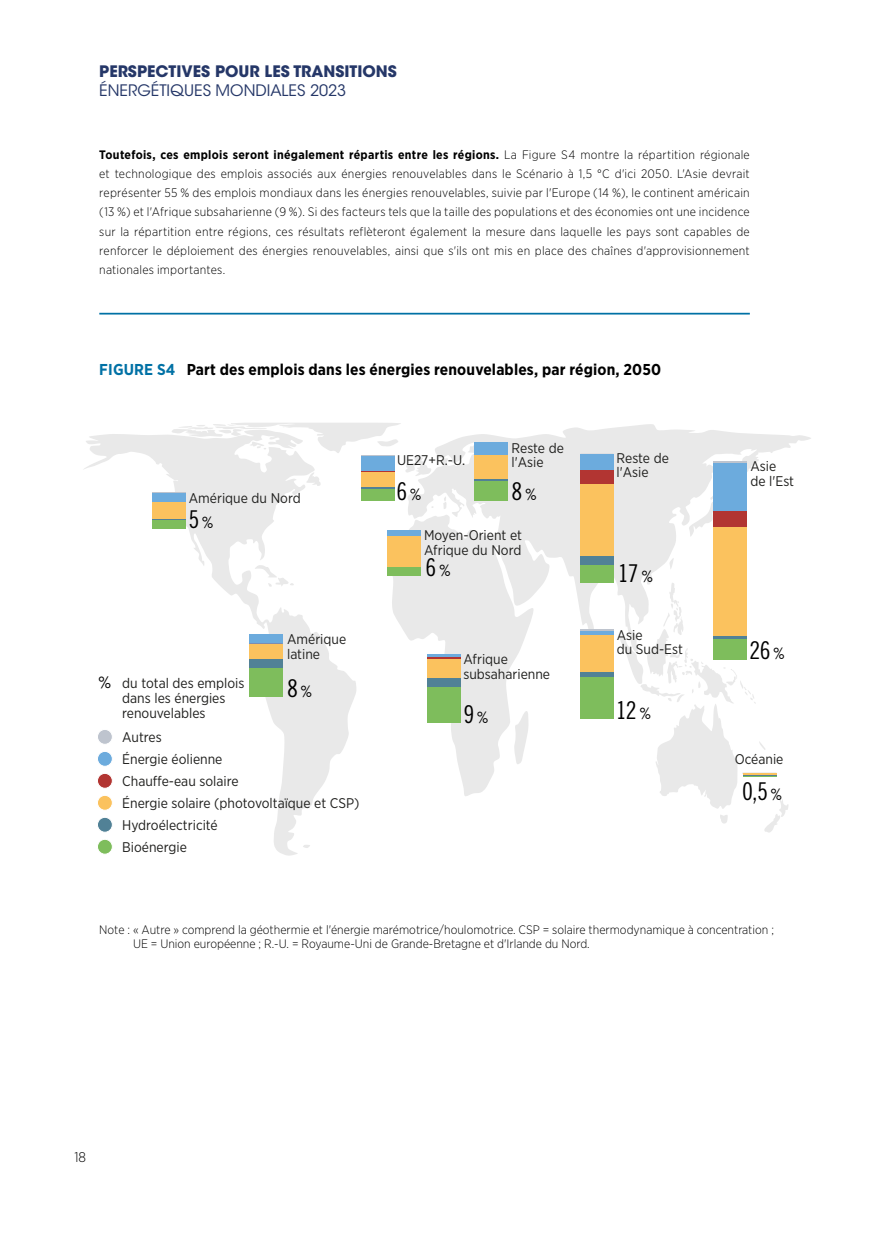
<style>
.page{position:relative;width:874px;height:1241px;background:#fff}
.page>*{position:absolute;margin:0;border:0;box-sizing:border-box;transform-origin:0 0}
.t1{font:24.5px "Trade Gothic LT Std Cn 18";color:#000}
.t2{font:700 15.75px "Gotham Narrow";letter-spacing:.01em;color:#000}
.t3{font:700 15.75px "ITC Avant Garde Std";color:#253768}
.t4{font:15.75px "ITC Avant Garde Std";color:#253768}
.t5{font:15.75px "Trade Gothic Next LT Pro";color:#000}
.t6{font:14px/14.9px "Gotham Narrow";color:#1f1f1d}
.t7{font:300 14px "Gotham Narrow";color:#000}
.t8{font:300 12.25px/19.2px "Gotham Narrow";color:#000;text-align:justify}
.s1{font-weight:700}
.s2{color:#0071a5}
.s3{font-size:15.75px}
</style>
<div class="page">
<hr style="left:99px;top:313px;width:650px;height:1px;background:#0071a5">
<svg style="left:704px;top:796px;width:84px;height:36px"></svg>
<svg style="left:391px;top:424px;width:420px;height:372px"></svg>
<svg style="left:688px;top:489px;width:24px;height:48px"></svg>
<svg style="left:443px;top:496px;width:3px;height:13px"></svg>
<svg style="left:513px;top:710px;width:15px;height:54px"></svg>
<svg style="left:84px;top:434px;width:272px;height:421px"></svg>
<svg style="left:171px;top:423px;width:260px;height:63px"></svg>
<svg style="left:255px;top:565px;width:39px;height:22px"></svg>
<svg style="left:303px;top:844px;width:7px;height:4px"></svg>
<svg style="left:482px;top:485px;width:30px;height:17px"></svg>
<svg style="left:523px;top:485px;width:13px;height:33px"></svg>
<hr style="left:152px;top:492px;width:33px;height:1px;background:#bec4ce">
<div style="left:152px;top:493px;width:33px;height:9px;background:#6cabdd"></div>
<div style="left:152px;top:502px;width:33px;height:16px;background:#fbc25e"></div>
<hr style="left:152px;top:518px;width:33px;height:2px;background:#518196">
<div style="left:152px;top:520px;width:33px;height:8px;background:#7ebd5c"></div>
<div style="left:250px;top:634px;width:33px;height:9px;background:#6cabdd"></div>
<div style="left:250px;top:643px;width:33px;height:15px;background:#fbc25e"></div>
<div style="left:250px;top:658px;width:33px;height:10px;background:#518196"></div>
<div style="left:250px;top:668px;width:33px;height:29px;background:#7ebd5c"></div>
<hr style="left:712px;top:461px;width:34px;height:2px;background:#bec4ce">
<div style="left:712px;top:463px;width:34px;height:49px;background:#6cabdd"></div>
<div style="left:712px;top:512px;width:34px;height:15px;background:#b23532"></div>
<div style="left:712px;top:527px;width:34px;height:109px;background:#fbc25e"></div>
<hr style="left:712px;top:636px;width:34px;height:3px;background:#518196">
<div style="left:712px;top:639px;width:34px;height:20px;background:#7ebd5c"></div>
<hr style="left:579px;top:629px;width:34px;height:1px;background:#bec4ce">
<div style="left:579px;top:630px;width:34px;height:5px;background:#6cabdd"></div>
<div style="left:579px;top:635px;width:34px;height:37px;background:#fbc25e"></div>
<div style="left:579px;top:672px;width:34px;height:5px;background:#518196"></div>
<div style="left:579px;top:677px;width:34px;height:42px;background:#7ebd5c"></div>
<div style="left:579px;top:454px;width:34px;height:16px;background:#6cabdd"></div>
<div style="left:579px;top:470px;width:34px;height:14px;background:#b23532"></div>
<div style="left:579px;top:484px;width:34px;height:72px;background:#fbc25e"></div>
<div style="left:579px;top:556px;width:34px;height:9px;background:#518196"></div>
<div style="left:579px;top:565px;width:34px;height:18px;background:#7ebd5c"></div>
<div style="left:387px;top:530px;width:33px;height:6px;background:#6cabdd"></div>
<div style="left:387px;top:536px;width:33px;height:30px;background:#fbc25e"></div>
<hr style="left:387px;top:566px;width:33px;height:1px;background:#518196">
<div style="left:387px;top:567px;width:33px;height:9px;background:#7ebd5c"></div>
<hr style="left:427px;top:654px;width:33px;height:3px;background:#6cabdd">
<hr style="left:427px;top:657px;width:33px;height:1px;background:#b23532">
<div style="left:427px;top:658px;width:33px;height:20px;background:#fbc25e"></div>
<div style="left:427px;top:678px;width:33px;height:9px;background:#518196"></div>
<div style="left:427px;top:687px;width:33px;height:36px;background:#7ebd5c"></div>
<hr style="left:742px;top:772px;width:33px;height:1px;background:#6cabdd">
<hr style="left:742px;top:773px;width:33px;height:2px;background:#fbc25e">
<hr style="left:742px;top:775px;width:33px;height:1px;background:#7ebd5c">
<hr style="left:361px;top:455px;width:33px;height:1px;background:#bec4ce">
<div style="left:361px;top:456px;width:33px;height:16px;background:#6cabdd"></div>
<div style="left:361px;top:472px;width:33px;height:15px;background:#fbc25e"></div>
<hr style="left:361px;top:487px;width:33px;height:1px;background:#518196">
<div style="left:361px;top:488px;width:33px;height:12px;background:#7ebd5c"></div>
<div style="left:474px;top:442px;width:33px;height:13px;background:#6cabdd"></div>
<div style="left:474px;top:455px;width:33px;height:23px;background:#fbc25e"></div>
<hr style="left:474px;top:478px;width:33px;height:2px;background:#518196">
<div style="left:474px;top:480px;width:33px;height:20px;background:#7ebd5c"></div>
<div style="left:97px;top:839px;width:15px;height:15px;background:#7ebd5c;border-radius:50%"></div>
<div style="left:97px;top:838px;width:16px;height:16px;border:1px solid #fff;border-radius:50%"></div>
<div style="left:97px;top:817px;width:15px;height:15px;background:#518196;border-radius:50%"></div>
<div style="left:97px;top:816px;width:16px;height:16px;border:1px solid #fff;border-radius:50%"></div>
<div style="left:97px;top:795px;width:15px;height:15px;background:#fbc25e;border-radius:50%"></div>
<div style="left:97px;top:794px;width:16px;height:16px;border:1px solid #fff;border-radius:50%"></div>
<div style="left:97px;top:773px;width:15px;height:15px;background:#b23532;border-radius:50%"></div>
<div style="left:97px;top:772px;width:16px;height:16px;border:1px solid #fff;border-radius:50%"></div>
<div style="left:97px;top:751px;width:15px;height:15px;background:#6cabdd;border-radius:50%"></div>
<div style="left:97px;top:750px;width:16px;height:16px;border:1px solid #fff;border-radius:50%"></div>
<div style="left:97px;top:729px;width:15px;height:15px;background:#bec4ce;border-radius:50%"></div>
<div style="left:97px;top:728px;width:16px;height:16px;border:1px solid #fff;border-radius:50%"></div>
<p class="t3" style="left:99px;top:61px;width:299px">PERSPECTIVES POUR LES TRANSITIONS</p>
<p class="t4" style="left:99px;top:81px;width:248px">ÉNERGÉTIQUES MONDIALES 2023</p>
<p class="t8" style="left:99px;top:144px;width:651px"><span class="s1">Toutefois, ces emplois seront inégalement répartis entre les régions.</span> La Figure S4 montre la répartition régionale et technologique des emplois associés aux énergies renouvelables dans le Scénario à 1,5 °C d'ici 2050. L'Asie devrait représenter 55 % des emplois mondiaux dans les énergies renouvelables, suivie par l'Europe (14 %), le continent américain (13 %) et l'Afrique subsaharienne (9 %). Si des facteurs tels que la taille des populations et des économies ont une incidence sur la répartition entre régions, ces résultats reflèteront également la mesure dans laquelle les pays sont capables de renforcer le déploiement des énergies renouvelables, ainsi que s'ils ont mis en place des chaînes d'approvisionnement nationales importantes.</p>
<p class="t2" style="left:99px;top:359px;width:563px"><span class="s2">FIGURE S4</span> Part des emplois dans les énergies renouvelables, par région, 2050</p>
<p class="t6" style="left:189px;top:490px;width:113px">Amérique du Nord</p>
<h1 class="t1" style="left:188px;top:505px;width:27px">5 <span class="s3">%</span></h1>
<p class="t5" style="left:99px;top:671px;width:14px">%</p>
<p class="t6" style="left:122px;top:675px;width:124px">du total des emplois dans les énergies renouvelables</p>
<p class="t6" style="left:287px;top:631px;width:61px">Amérique latine</p>
<h1 class="t1" style="left:287px;top:674px;width:27px">8 <span class="s3">%</span></h1>
<p class="t6" style="left:122px;top:725px;width:239px;line-height:21.9px">Autres<br>Énergie éolienne<br>Chau e-eau solaire<br>Énergie solaire (photovoltaïque et CSP)<br>Hydroélectricité<br>Bioénergie</p>
<p class="t6" style="left:511px;top:441px;width:54px;line-height:14px">Reste de l'Asie</p>
<h1 class="t1" style="left:511px;top:477px;width:27px">8 <span class="s3">%</span></h1>
<p class="t6" style="left:424px;top:528px;width:99px;line-height:14px">Moyen-Orient et<br>Afrique du Nord</p>
<h1 class="t1" style="left:425px;top:553px;width:27px">6 <span class="s3">%</span></h1>
<p class="t6" style="left:397px;top:452px;width:70px">UE27+R.-U.</p>
<h1 class="t1" style="left:396px;top:477px;width:27px">6 <span class="s3">%</span></h1>
<p class="t6" style="left:463px;top:651px;width:88px">Afrique subsaharienne</p>
<h1 class="t1" style="left:463px;top:699px;width:27px">9 <span class="s3">%</span></h1>
<p class="t6" style="left:616px;top:451px;width:54px;line-height:14px">Reste de l'Asie</p>
<h1 class="t1" style="left:617px;top:558px;width:37px">17 <span class="s3">%</span></h1>
<p class="t6" style="left:616px;top:627px;width:68px;line-height:14px">Asie<br>du Sud-Est</p>
<h1 class="t1" style="left:615px;top:696px;width:37px">12 <span class="s3">%</span></h1>
<p class="t6" style="left:750px;top:458px;width:45px">Asie de l'Est</p>
<h1 class="t1" style="left:749px;top:635px;width:37px">26 <span class="s3">%</span></h1>
<p class="t6" style="left:734px;top:751px;width:50px">Océanie</p>
<h1 class="t1" style="left:741px;top:777px;width:42px">0,5 <span class="s3">%</span></h1>
<p class="t8" style="left:133px;top:922px;width:642px;line-height:14px;text-indent:-34px">Note : « Autre » comprend la géothermie et l'énergie marémotrice/houlomotrice. CSP = solaire thermodynamique à concentration ;<br>UE = Union européenne ; R.-U. = Royaume-Uni de Grande-Bretagne et d'Irlande du Nord.</p>
<p class="t7" style="left:74px;top:1147px;width:13px">18</p>
</div>
